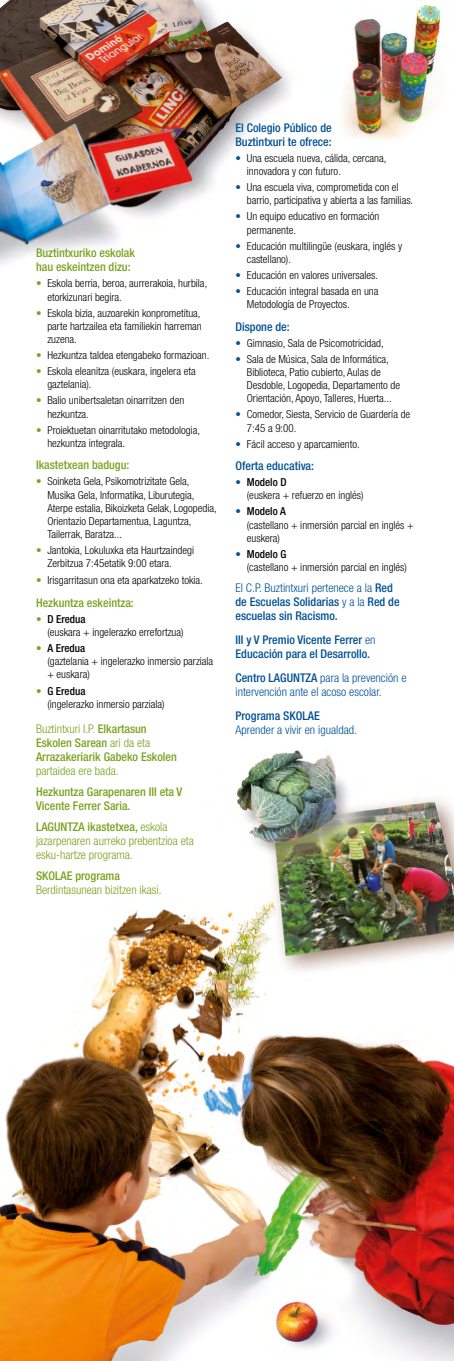
<style>
.page{position:relative;width:454px;height:1361px;background:#fff}
.page>*{position:absolute;margin:0;border:0;box-sizing:border-box;transform-origin:0 0}
.t1{font:500 condensed 12px/14px "Helvetica Neue LT Std";color:#005095}
.t2{font:500 condensed 12px/14px "Helvetica Neue LT Std";color:#7aa21f}
.t3{font:300 condensed 12px/14px "Helvetica Neue LT Std";color:#7aa21f}
.t4{font:300 condensed 12px/14px "Helvetica Neue LT Std";color:#005095}
.t5{font:300 condensed 11px/13.2px "Helvetica Neue LT Std";color:#000}
.s1{color:#7aa21f}
.s2{font-weight:500}
.s3{font-weight:300}
.s4{color:#005095}
</style>
<div class="page">
<img style="left:0;top:0;width:454px;height:1361px">
<p class="t2" style="left:36px;top:246px;width:100px">Buztintxuriko eskolak hau eskeintzen dizu:</p>
<p class="t5" style="left:47px;top:277px;width:161px;text-indent:-11px"><span class="s1">•</span> Eskola berria, beroa, aurrerakoia, hurbila, etorkizunari begira.</p>
<p class="t5" style="left:47px;top:306px;width:156px;text-align:justify;text-indent:-11px"><span class="s1">•</span> Eskola bizia, auzoarekin konprometitua, parte hartzailea eta familiekin harreman zuzena.</p>
<p class="t5" style="left:36px;top:348px;width:175px"><span class="s1">•</span> Hezkuntza taldea etengabeko formazioan.</p>
<p class="t5" style="left:47px;top:364px;width:150px;text-indent:-11px"><span class="s1">•</span> Eskola eleanitza (euskara, ingelera eta gaztelania).</p>
<p class="t5" style="left:47px;top:394px;width:138px;text-indent:-11px"><span class="s1">•</span> Balio unibertsaletan oinarritzen den hezkuntza.</p>
<p class="t5" style="left:47px;top:423px;width:154px;text-indent:-11px"><span class="s1">•</span> Proiektuetan oinarritutako metodologia, hezkuntza integrala.</p>
<p class="t2" style="left:36px;top:458px;width:95px">Ikastetxean badugu:</p>
<p class="t5" style="left:47px;top:475px;width:171px;text-indent:-11px"><span class="s1">•</span> Soinketa Gela, Psikomotrizitate Gela, Musika Gela, Informatika, Liburutegia, Aterpe estalia, Bikoizketa Gelak, Logopedia, Orientazio Departamentua, Laguntza, Tailerrak, Baratza...</p>
<p class="t5" style="left:47px;top:544px;width:148px;text-indent:-11px"><span class="s1">•</span> Jantokia, Lokuluxka eta Haurtzaindegi<br>Zerbitzua 7:45etatik 9:00 etara.</p>
<p class="t5" style="left:36px;top:574px;width:168px"><span class="s1">•</span> Irisgarritasun ona eta aparkatzeko tokia.</p>
<p class="t2" style="left:36px;top:595px;width:99px">Hezkuntza eskeintza:</p>
<p class="t5" style="left:47px;top:612px;width:138px;text-indent:-11px"><span class="s1">•</span> <span class="s2">D Eredua<br></span>(euskara + ingelerazko errefortzua)</p>
<p class="t5" style="left:47px;top:641px;width:167px;text-indent:-11px"><span class="s1">•</span> <span class="s2">A Eredua<br></span>(gaztelania + ingelerazko inmersio parziala + euskara)</p>
<p class="t5" style="left:47px;top:684px;width:119px;text-indent:-11px"><span class="s1">•</span> <span class="s2">G Eredua<br></span>(ingelerazko inmersio parziala)</p>
<p class="t2" style="left:36px;top:721px;width:142px"><span class="s3">Buztintxuri I.P.</span> Elkartasun<br>Eskolen Sarean <span class="s3">ari da eta<br></span>Arrazakeriarik Gabeko Eskolen</p>
<p class="t3" style="left:36px;top:764px;width:84px">partaidea ere bada.</p>
<p class="t2" style="left:36px;top:785px;width:148px">Hezkuntza Garapenaren III eta V<br>Vicente Ferrer Saria.</p>
<p class="t3" style="left:36px;top:820px;width:159px"><span class="s2">LAGUNTZA ikastetxea,</span> eskola jazarpenaren aurreko prebentzioa eta esku-hartze programa.</p>
<p class="t2" style="left:36px;top:869px;width:85px">SKOLAE programa</p>
<p class="t3" style="left:36px;top:883px;width:127px">Berdintasunean bizitzen ikasi.</p>
<p class="t1" style="left:235px;top:120px;width:98px">El Colegio Público de<br>Buztintxuri te ofrece:</p>
<p class="t5" style="left:247px;top:151px;width:141px;text-indent:-11px"><span class="s4">•</span> Una escuela nueva, cálida, cercana, innovadora y con futuro.</p>
<p class="t5" style="left:247px;top:181px;width:168px;text-indent:-11px"><span class="s4">•</span> Una escuela viva, comprometida con el barrio, participativa y abierta a las familias.</p>
<p class="t5" style="left:247px;top:210px;width:134px;text-indent:-11px"><span class="s4">•</span> Un equipo educativo en formación permanente.</p>
<p class="t5" style="left:247px;top:239px;width:157px;text-indent:-11px"><span class="s4">•</span> Educación multilingüe (euskara, inglés y castellano).</p>
<p class="t5" style="left:235px;top:268px;width:144px"><span class="s4">•</span> Educación en valores universales.</p>
<p class="t5" style="left:247px;top:284px;width:133px;text-indent:-11px"><span class="s4">•</span> Educación integral basada en una<br>Metodología de Proyectos.</p>
<p class="t1" style="left:235px;top:319px;width:56px">Dispone de:</p>
<p class="t5" style="left:235px;top:336px;width:150px"><span class="s4">•</span> Gimnasio, Sala de Psicomotricidad,</p>
<p class="t5" style="left:247px;top:352px;width:155px;text-indent:-11px"><span class="s4">•</span> Sala de Música, Sala de Informática, Biblioteca, Patio cubierto, Aulas de Desdoble, Logopedia, Departamento de Orientación, Apoyo, Talleres, Huerta...</p>
<p class="t5" style="left:247px;top:408px;width:165px;text-indent:-11px"><span class="s4">•</span> Comedor, Siesta, Servicio de Guardería de<br>7:45 a 9:00.</p>
<p class="t5" style="left:235px;top:437px;width:126px"><span class="s4">•</span> Fácil acceso y aparcamiento.</p>
<p class="t1" style="left:235px;top:459px;width:80px">Oferta educativa:</p>
<p class="t5" style="left:247px;top:475px;width:118px;text-indent:-11px"><span class="s4">•</span> <span class="s2">Modelo D<br></span>(euskera + refuerzo en inglés)</p>
<p class="t5" style="left:247px;top:505px;width:168px;text-indent:-11px"><span class="s4">•</span> <span class="s2">Modelo A<br></span>(castellano + inmersión parcial en inglés + euskera)</p>
<p class="t5" style="left:247px;top:547px;width:162px;text-indent:-11px"><span class="s4">•</span> <span class="s2">Modelo G<br></span>(castellano + inmersión parcial en inglés)</p>
<p class="t1" style="left:235px;top:581px;width:165px"><span class="s3">El C.P. Buztintxuri pertenece a la</span> Red de Escuelas Solidarias <span class="s3">y a la</span> Red de escuelas sin Racismo.</p>
<p class="t1" style="left:235px;top:633px;width:141px">III y V Premio Vicente Ferrer <span class="s3">en<br></span>Educación para el Desarrollo.</p>
<p class="t4" style="left:235px;top:671px;width:172px"><span class="s2">Centro LAGUNTZA</span> para la prevención e intervención ante el acoso escolar.</p>
<p class="t1" style="left:235px;top:708px;width:86px">Programa SKOLAE</p>
<p class="t4" style="left:235px;top:722px;width:123px">Aprender a vivir en igualdad.</p>
</div>
